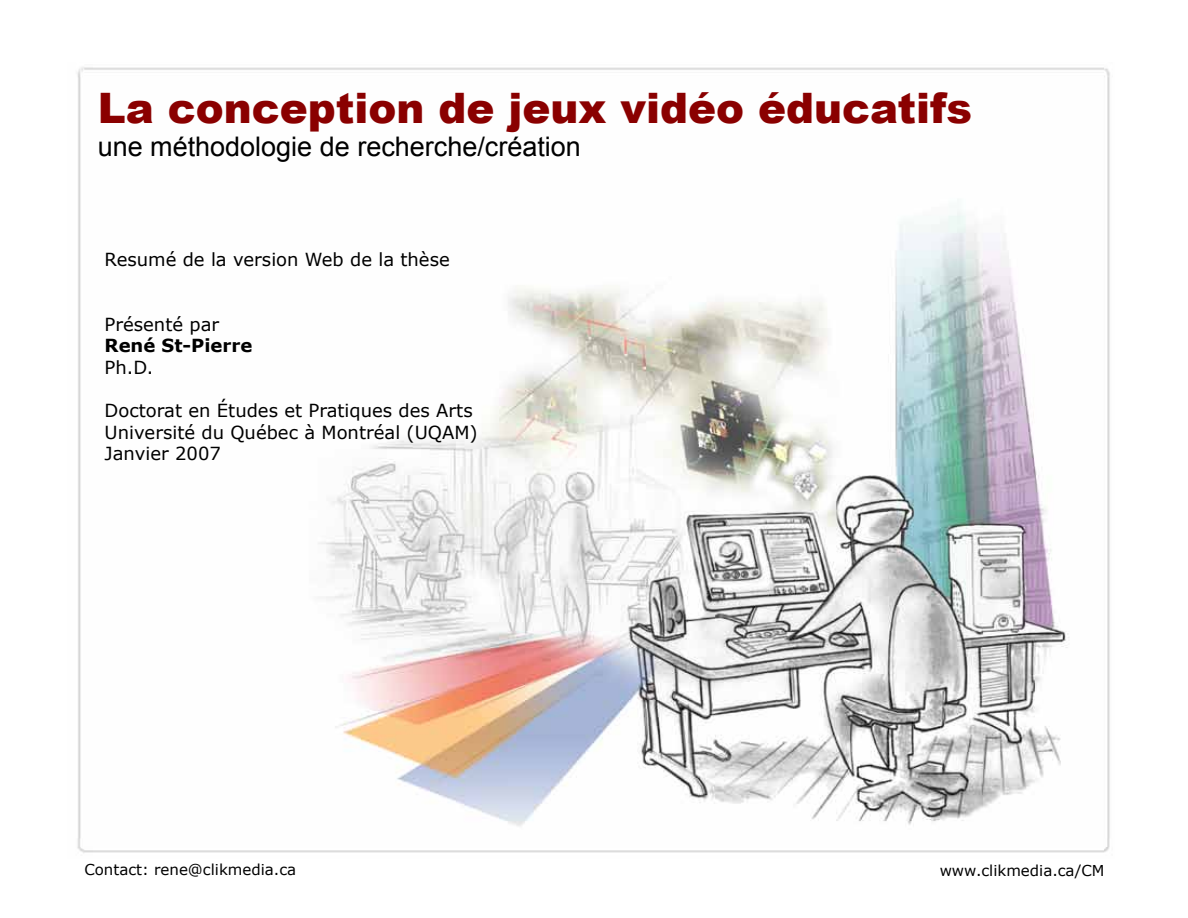
<style>
.page{position:relative;width:1188px;height:918px;background:#fff}
.page>*{position:absolute;margin:0;border:0;box-sizing:border-box;transform-origin:0 0}
.t1{font:900 42px "Arial";color:#8a0000}
.t2{font:27px "Arial";color:#000}
.t3{font:18px/21.6px "Verdana";color:#000}
.t4{font:700 18px "Verdana";color:#000}
.t5{font:15px "Verdana";color:#000}
</style>
<div class="page">
<img style="left:77px;top:67px;width:1033px;height:786px">
<h1 class="t1" style="left:98px;top:78px;width:876px">La conception de jeux vidéo éducatifs</h1>
<h2 class="t2" style="left:98px;top:129px;width:485px">une méthodologie de recherche/création</h2>
<p class="t3" style="left:105px;top:248px;width:347px">Resumé de la version Web de la thèse</p>
<p class="t3" style="left:105px;top:313px;width:116px">Présenté par</p>
<p class="t4" style="left:105px;top:333px;width:149px">René St-Pierre</p>
<p class="t3" style="left:105px;top:356px;width:50px">Ph.D.</p>
<p class="t3" style="left:105px;top:399px;width:375px">Doctorat en Études et Pratiques des Arts<br>Université du Québec à Montréal (UQAM)<br>Janvier 2007</p>
<p class="t5" style="left:84px;top:860px;width:213px">Contact: rene@clikmedia.ca</p>
<p class="t5" style="left:940px;top:860px;width:166px">www.clikmedia.ca/CM</p>
</div>
